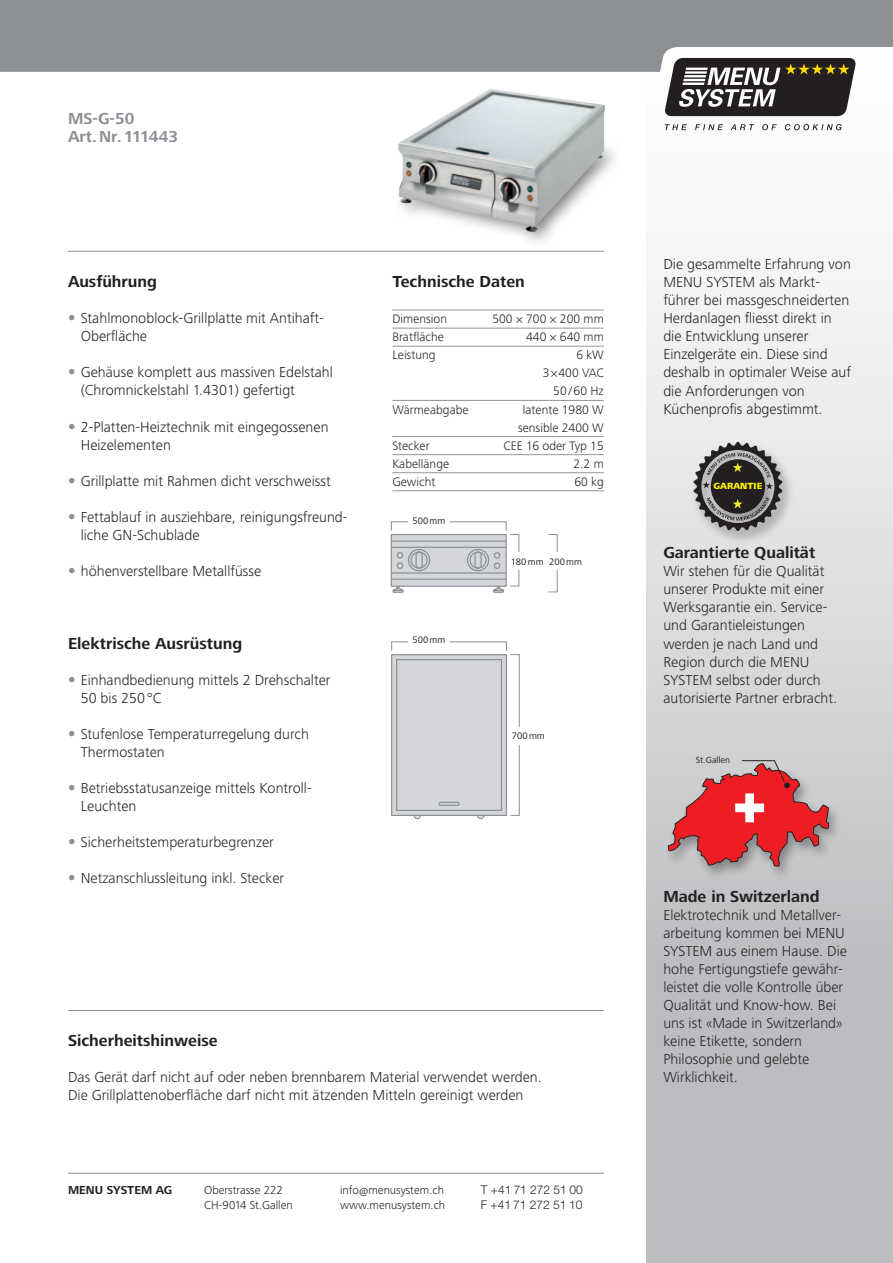
<style>
.page{position:relative;width:893px;height:1263px;background:#fff}
.page>*{position:absolute;margin:0;border:0;box-sizing:border-box;transform-origin:0 0}
.t1{font:700 16.5px "Frutiger Next LT";color:#231f20}
.t2{font:700 16.5px/18px "Frutiger Next LT";color:#8c9095}
.t3{font:300 15px/18.1px "Frutiger Next LT";color:#231f20}
.t4{font:300 12.75px/18px "Frutiger Next LT";color:#231f20;text-align:right}
.t5{font:300 12px/15px "Frutiger Next LT";color:#231f20}
.t6{font:300 12px/14.4px "Helvetica Neue";color:#231f20}
.t7{font:700 12px "Frutiger Next LT";color:#231f20}
.t8{font:9.75px "Frutiger Next LT";color:#231f20}
.t9{font:800 9.3px "Frutiger Next LT";color:#fff101}
.t10{font:9.15px "Frutiger Next LT";color:#231f20}
.s1{font-family:"Trade Gothic";font-weight:400;color:#8c9095}
</style>
<div class="page">
<hr style="left:68px;top:1173px;width:536px;height:1px;background:#8c9095">
<div style="left:646px;top:0;width:247px;height:1263px;background:linear-gradient(to bottom,#fff,#b0b1b5)"></div>
<svg style="left:665px;top:124px;width:22px;height:6px"></svg>
<svg style="left:695px;top:124px;width:28px;height:6px"></svg>
<svg style="left:731px;top:124px;width:23px;height:6px"></svg>
<svg style="left:762px;top:124px;width:15px;height:6px"></svg>
<svg style="left:785px;top:124px;width:57px;height:6px"></svg>
<svg style="left:664px;top:72px;width:191px;height:44px"></svg>
<hr style="left:68px;top:1010px;width:536px;height:1px;background:#8c9095">
<hr style="left:68px;top:251px;width:536px;height:1px;background:#8c9095">
<div style="left:689px;top:440px;width:106px;height:106px;background:#231f20;opacity:.4"></div>
<svg style="left:693px;top:442px;width:90px;height:89px;background:#757373"></svg>
<div style="left:664px;top:761px;width:178px;height:121px;background:#231f20;opacity:.4"></div>
<svg style="left:668px;top:760px;width:161px;height:106px;background:#d16b6f"></svg>
<svg style="left:0;top:0;width:893px;height:72px;background:#8e9296"></svg>
<div style="left:394px;top:140px;width:228px;height:109px;background:#231f20;opacity:.6"></div>
<img style="left:398px;top:89px;width:207px;height:143px">
<div style="left:391px;top:521px;width:115px;height:10px;border:1px solid #8c9095"></div>
<div style="left:510px;top:534px;width:9px;height:52px;border:1px solid #8c9095"></div>
<hr style="left:557px;top:534px;width:1px;height:58px;background:#8c9095">
<svg style="left:390px;top:586px;width:14px;height:7px"></svg>
<svg style="left:493px;top:587px;width:12px;height:6px"></svg>
<div style="left:391px;top:534px;width:115px;height:52px;background:#d4d6db"></div>
<div style="left:391px;top:534px;width:116px;height:53px;border:1px solid #8c9095"></div>
<hr style="left:391px;top:540px;width:115px;height:2px;background:#8c9095">
<hr style="left:391px;top:547px;width:115px;height:1px;background:#8c9095">
<hr style="left:391px;top:572px;width:115px;height:2px;background:#8c9095">
<hr style="left:391px;top:579px;width:115px;height:1px;background:#8c9095">
<div style="left:467px;top:549px;width:22px;height:22px;border:1px solid #8c9095;border-radius:50%"></div>
<div style="left:474px;top:551px;width:8px;height:18px;border:1px solid #8c9095;border-radius:3px"></div>
<div style="left:469px;top:551px;width:18px;height:18px;border:1px solid #8c9095;border-radius:50%"></div>
<div style="left:494px;top:552px;width:6px;height:7px;border:1px solid #8c9095;border-radius:50%"></div>
<div style="left:494px;top:562px;width:6px;height:7px;border:1px solid #8c9095;border-radius:50%"></div>
<div style="left:408px;top:549px;width:22px;height:22px;border:1px solid #8c9095;border-radius:50%"></div>
<div style="left:415px;top:551px;width:8px;height:18px;border:1px solid #8c9095;border-radius:3px"></div>
<div style="left:410px;top:551px;width:18px;height:18px;border:1px solid #8c9095;border-radius:50%"></div>
<div style="left:397px;top:552px;width:6px;height:7px;border:1px solid #8c9095;border-radius:50%"></div>
<div style="left:397px;top:562px;width:6px;height:7px;border:1px solid #8c9095;border-radius:50%"></div>
<div style="left:478px;top:797px;width:6px;height:21px;background:#e6e7e9;border-radius:3px"></div>
<div style="left:477px;top:797px;width:8px;height:22px;border:1px solid #8c9095;border-radius:3px"></div>
<div style="left:414px;top:797px;width:7px;height:21px;background:#e6e7e9;border-radius:3px"></div>
<div style="left:414px;top:797px;width:7px;height:22px;border:1px solid #8c9095;border-radius:3px"></div>
<hr style="left:392px;top:641px;width:114px;height:1px;background:#8c9095">
<hr style="left:519px;top:655px;width:1px;height:160px;background:#8c9095">
<svg style="left:506px;top:642px;width:13px;height:13px"></svg>
<div style="left:392px;top:655px;width:114px;height:160px;background:#d4d6db"></div>
<div style="left:391px;top:654px;width:116px;height:162px;border:1px solid #8c9095"></div>
<div style="left:396px;top:659px;width:106px;height:152px;border:1px solid #8c9095"></div>
<div style="left:438px;top:802px;width:22px;height:4px;border:1px solid #8c9095"></div>
<div style="left:408px;top:631px;width:42px;height:17px;background:#fff"></div>
<div style="left:408px;top:512px;width:42px;height:17px;background:#fff"></div>
<div style="left:511px;top:553px;width:41px;height:17px;background:#fff"></div>
<div style="left:545px;top:553px;width:47px;height:17px;background:#fff"></div>
<div style="left:512px;top:727px;width:36px;height:17px;background:#fff"></div>
<hr style="left:392px;top:310px;width:212px;height:1px;background:#939598">
<hr style="left:392px;top:328px;width:212px;height:1px;background:#939598">
<hr style="left:392px;top:346px;width:212px;height:1px;background:#939598">
<hr style="left:392px;top:400px;width:212px;height:1px;background:#939598">
<hr style="left:392px;top:436px;width:212px;height:1px;background:#939598">
<hr style="left:392px;top:454px;width:212px;height:1px;background:#939598">
<hr style="left:392px;top:472px;width:212px;height:1px;background:#939598">
<hr style="left:392px;top:490px;width:212px;height:1px;background:#939598">
<p class="t2" style="left:68px;top:110px;width:112px">MS-G-50<br>Art. N r. 111443</p>
<p class="t1" style="left:68px;top:272px;width:90px">Ausführung</p>
<p class="t3" style="left:81px;top:309px;width:245px;text-indent:-13px"><span class="s1">•</span> Stahlmonoblock-Grillplatte mit Antihaft-<br>Oberfläche</p>
<p class="t3" style="left:81px;top:363px;width:254px;text-indent:-13px"><span class="s1">•</span> Gehäuse komplett aus massiven Edelstahl (Chromnickelstahl 1.4301) gefertigt</p>
<p class="t3" style="left:81px;top:418px;width:249px;text-indent:-13px"><span class="s1">•</span> 2-Platten-Heiztechnik mit eingegossenen<br>Heizelementen</p>
<p class="t3" style="left:68px;top:472px;width:264px"><span class="s1">•</span> Grillplatte mit Rahmen dicht verschweisst</p>
<p class="t3" style="left:81px;top:508px;width:267px;text-indent:-13px"><span class="s1">•</span> Fettablauf in ausziehbare, reinigungsfreund&shy;liche GN-Schublade</p>
<p class="t3" style="left:68px;top:562px;width:195px"><span class="s1">•</span> höhenverstellbare Metallfüsse</p>
<p class="t1" style="left:68px;top:634px;width:176px">Elektrische Ausrüstung</p>
<p class="t3" style="left:81px;top:671px;width:251px;text-indent:-13px"><span class="s1">•</span> Einhandbedienung mittels 2 Drehschalter<br>50 bis 250°C</p>
<p class="t3" style="left:81px;top:725px;width:230px;text-indent:-13px"><span class="s1">•</span> Stufenlose Temperaturregelung durch<br>Thermostaten</p>
<p class="t3" style="left:81px;top:779px;width:233px;text-indent:-13px"><span class="s1">•</span> Betriebsstatusanzeige mittels Kontroll-<br>Leuchten</p>
<p class="t3" style="left:68px;top:833px;width:207px"><span class="s1">•</span> Sicherheitstemperaturbegrenzer</p>
<p class="t3" style="left:68px;top:869px;width:218px"><span class="s1">•</span> Netzanschlussleitung inkl. Stecker</p>
<p class="t1" style="left:392px;top:272px;width:134px">Technische Daten</p>
<p class="t4" style="left:392px;top:310px;width:56px">Dimension</p>
<p class="t4" style="left:492px;top:310px;width:113px">500 × 700 × 200 mm</p>
<p class="t4" style="left:392px;top:328px;width:53px">Bratfläche</p>
<p class="t4" style="left:526px;top:328px;width:79px">440 × 640 mm</p>
<p class="t4" style="left:392px;top:346px;width:45px">Leistung</p>
<p class="t4" style="left:543px;top:346px;width:62px">6 kW<br>3×400 VAC<br>50/60 Hz</p>
<p class="t4" style="left:392px;top:400px;width:78px">Wärmeabgabe</p>
<p class="t4" style="left:518px;top:400px;width:87px;text-align:center">latente 1980 W sensible 2400 W</p>
<p class="t4" style="left:392px;top:436px;width:39px">Stecker</p>
<p class="t4" style="left:503px;top:436px;width:102px">CEE 16 oder Typ 15</p>
<p class="t4" style="left:392px;top:454px;width:58px">Kabellänge</p>
<p class="t4" style="left:573px;top:454px;width:32px">2.2 m</p>
<p class="t4" style="left:392px;top:473px;width:44px">Gewicht</p>
<p class="t4" style="left:574px;top:473px;width:31px">60 kg</p>
<p class="t8" style="left:412px;top:516px;width:34px">500mm</p>
<p class="t8" style="left:412px;top:635px;width:34px">500mm</p>
<p class="t8" style="left:511px;top:556px;width:73px">180mm 200mm</p>
<p class="t8" style="left:512px;top:731px;width:34px">700mm</p>
<p class="t1" style="left:68px;top:1031px;width:151px">Sicherheitshinweise</p>
<p class="t3" style="left:68px;top:1068px;width:475px">Das Gerät darf nicht auf oder neben brennbarem Material verwendet werden.<br>Die Grillplattenoberfläche darf nicht mit ätzenden Mitteln gereinigt werden</p>
<p class="t7" style="left:68px;top:1183px;width:106px">Menu System AG</p>
<p class="t5" style="left:340px;top:1182px;width:107px">info@menusystem.ch www.menusystem.ch</p>
<p class="t6" style="left:481px;top:1183px;width:104px">T +41 71 272 51 00<br>F +41 71 272 51 10</p>
<p class="t5" style="left:204px;top:1182px;width:90px">Oberstrasse 222<br>CH-9014 St.Gallen</p>
<p class="t3" style="left:663px;top:255px;width:189px">Die gesammelte Erfahrung von<br>MENU SYSTEM als Markt&shy;führer bei massgeschneiderten<br>Herdanlagen fliesst direkt in die Entwicklung unserer<br>Einzelgeräte ein. Diese sind deshalb in optimaler Weise auf die Anforderungen von<br>Küchenprofis abgestimmt.</p>
<p class="t9" style="left:713px;top:480px;width:50px">GARANTIE</p>
<p class="t1" style="left:663px;top:543px;width:153px">Garantierte Qualität</p>
<p class="t3" style="left:663px;top:562px;width:175px">Wir stehen für die Qualität unserer Produkte mit einer<br>Werksgarantie ein. Service&shy;und Garantieleistungen werden je nach Land und<br>Region durch die MENU<br>SYSTEM selbst oder durch autorisierte Partner erbracht.</p>
<p class="t10" style="left:696px;top:755px;width:36px">St. Gallen</p>
<p class="t1" style="left:663px;top:887px;width:158px">Made in Switzerland</p>
<p class="t3" style="left:663px;top:905px;width:185px">Elektrotechnik und Metallver&shy;arbeitung kommen bei MENU<br>SYSTEM aus einem Hause. Die hohe Fertigungstiefe gewähr&shy;leistet die volle Kontrolle über<br>Qualität und Know-how. Bei uns ist «Made in Switzerland» keine Etikette, sondern<br>Philosophie und gelebte<br>Wirklichkeit.</p>
</div>
